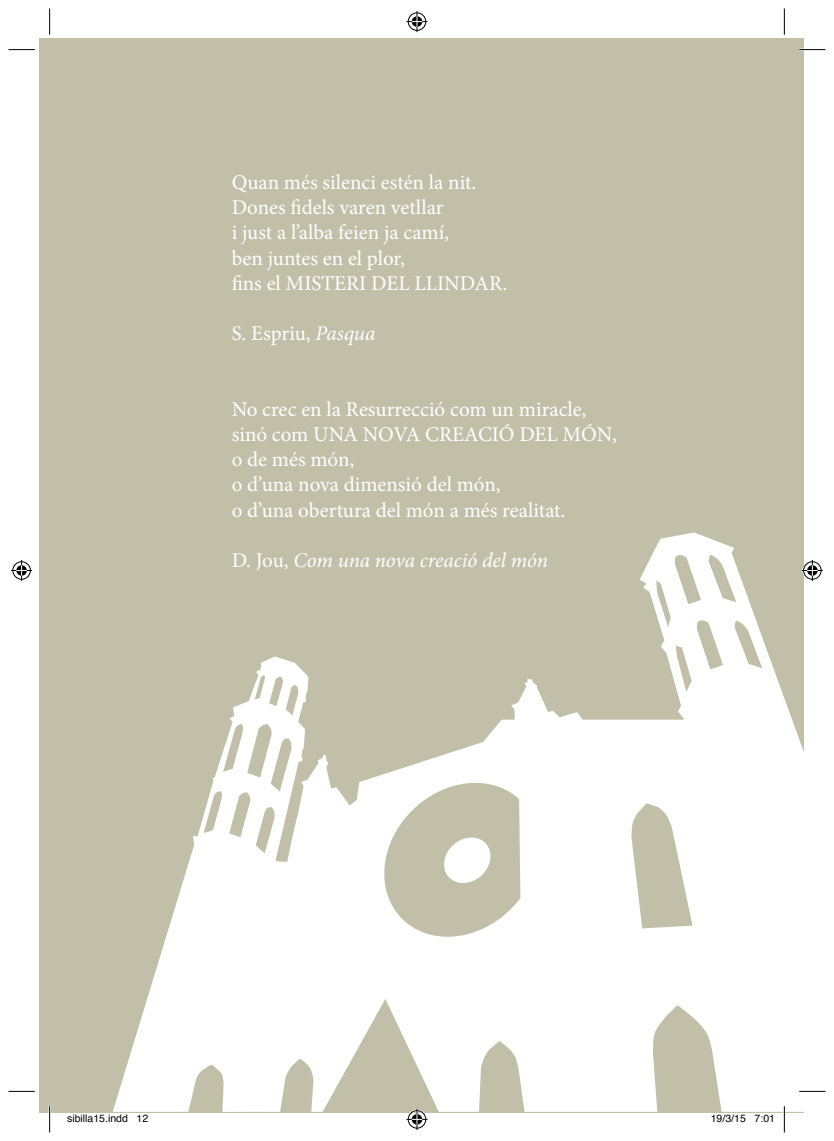
<style>
.page{position:relative;width:834px;height:1141px;background:#fff}
.page>*{position:absolute;margin:0;border:0;box-sizing:border-box;transform-origin:0 0}
.t1{font:21px/25.2px "Minion Pro";color:#fff}
.t2{font:italic 21px "Minion Pro";letter-spacing:-.005em;color:#fff}
.t3{font:10.5px "Helvetica";color:#000}
.s1{font-style:italic}
.s2{font-style:normal}
</style>
<div class="page">
<div style="left:40px;top:38px;width:764px;height:1075px;background:#c2bfa9"></div>
<svg style="left:113px;top:532px;width:690px;height:580px;fill:#fff"></svg>
<hr style="left:799px;top:49px;width:26px;height:2px;background:#fff">
<hr style="left:799px;top:1090px;width:26px;height:2px;background:#fff">
<hr style="left:49px;top:1106px;width:2px;height:26px;background:#fff">
<hr style="left:783px;top:1106px;width:2px;height:26px;background:#fff">
<svg style="left:8px;top:49px;width:27px;height:1px"></svg>
<svg style="left:799px;top:49px;width:26px;height:1px"></svg>
<svg style="left:8px;top:1091px;width:27px;height:1px"></svg>
<svg style="left:799px;top:1091px;width:26px;height:1px"></svg>
<svg style="left:49px;top:8px;width:1px;height:27px"></svg>
<svg style="left:49px;top:1106px;width:1px;height:26px"></svg>
<svg style="left:783px;top:8px;width:1px;height:27px"></svg>
<svg style="left:783px;top:1106px;width:1px;height:26px"></svg>
<svg style="left:406px;top:11px;width:21px;height:21px"></svg>
<svg style="left:406px;top:1109px;width:21px;height:21px"></svg>
<svg style="left:11px;top:560px;width:21px;height:21px"></svg>
<svg style="left:801px;top:560px;width:21px;height:21px"></svg>
<p class="t1" style="left:231px;top:170px;width:277px">Quan més silenci estén la nit.<br>Dones fidels varen vetllar<br>i just a l’alba feien ja camí,<br>ben juntes en el plor,<br>fins el MISTERI DEL LLINDAR.</p>
<p class="t1" style="left:231px;top:321px;width:145px">S. Espriu, <span class="s1">Pasqua</span></p>
<p class="t1" style="left:231px;top:396px;width:387px">No crec en la Resurrecció com un miracle, sinó com UNA NOVA CREACIÓ DEL MÓN, o de més món,<br>o d’una nova dimensió del món,<br>o d’una obertura del món a més realitat.</p>
<p class="t2" style="left:231px;top:546px;width:318px"><span class="s2">D. Jou,</span> Com una nova creació del món</p>
<p class="t3" style="left:67px;top:1110px;width:83px">sibilla15.indd 12</p>
<p class="t3" style="left:710px;top:1110px;width:66px">19/3/15 7:01</p>
</div>
